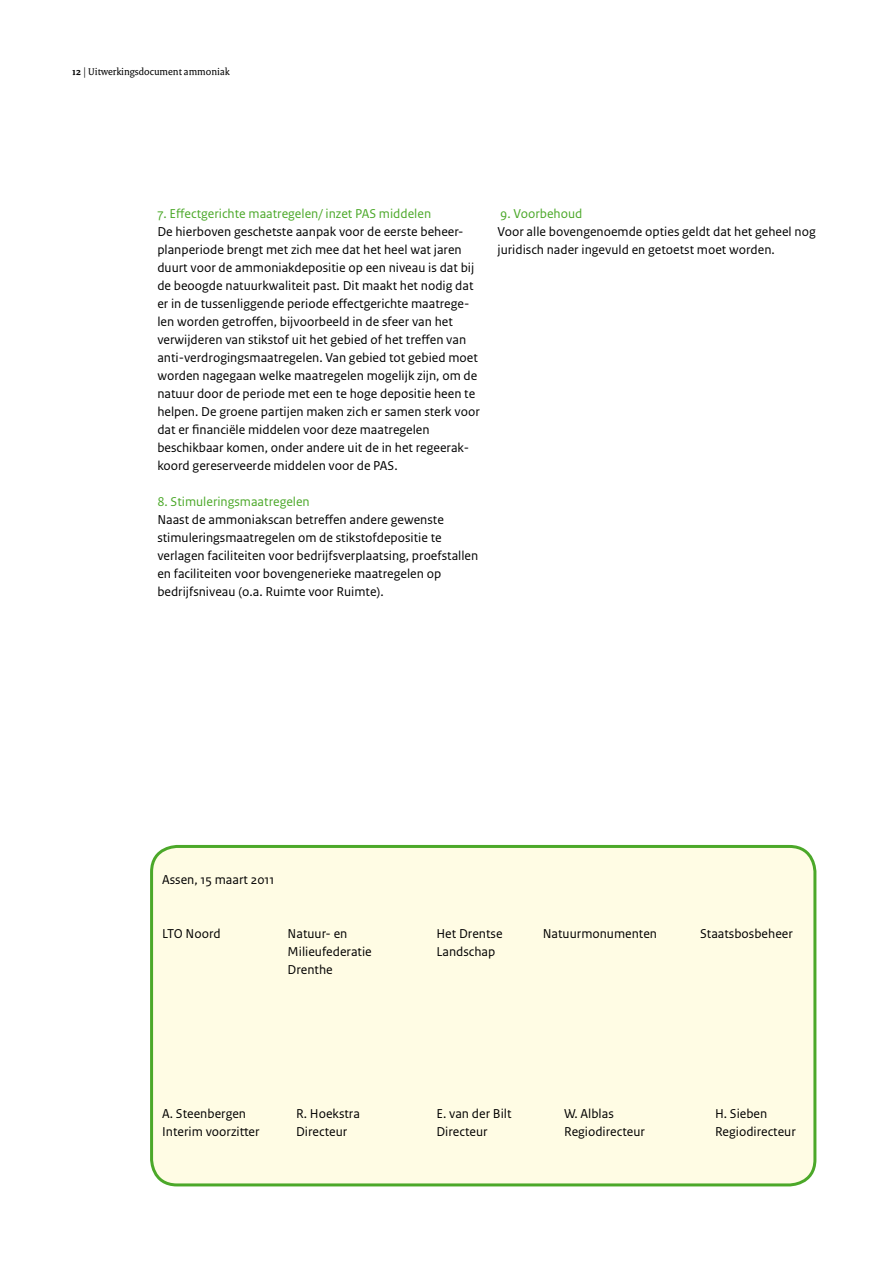
<style>
.page{position:relative;width:893px;height:1263px;background:#fff}
.page>*{position:absolute;margin:0;border:0;box-sizing:border-box;transform-origin:0 0}
.t1{font:13.5px/18px "Rijksoverheid Sans Text";color:#000}
.t2{font:13.5px "Rijksoverheid Sans Text";color:#4ba829}
.t3{font:10.5px "Rijksoverheid Serif";color:#000}
.s1{font-weight:700}
</style>
<div class="page">
<div style="left:152px;top:846px;width:663px;height:339px;background:#fffce4;border-radius:26px"></div>
<div style="left:150px;top:845px;width:666px;height:341px;border:3px solid #4ba829;border-radius:26px"></div>
<p class="t3" style="left:72px;top:65px;width:159px"><span class="s1">12</span> | Uitwerkingsdocument ammoniak</p>
<p class="t2" style="left:157px;top:206px;width:275px">7. Effectgerichte maatregelen/ inzet PAS middelen</p>
<p class="t1" style="left:157px;top:223px;width:324px">De hierboven geschetste aanpak voor de eerste beheer&shy;planperiode brengt met zich mee dat het heel wat jaren duurt voor de ammoniakdepositie op een niveau is dat bij de beoogde natuurkwaliteit past. Dit maakt het nodig dat er in de tussenliggende periode effectgerichte maatrege&shy;len worden getroffen, bijvoorbeeld in de sfeer van het verwijderen van stikstof uit het gebied of het treffen van anti-verdrogingsmaatregelen. Van gebied tot gebied moet worden nagegaan welke maatregelen mogelijk zijn, om de natuur door de periode met een te hoge depositie heen te helpen. De groene partijen maken zich er samen sterk voor dat er financiële middelen voor deze maatregelen beschikbaar komen, onder andere uit de in het regeerak&shy;koord gereserveerde middelen voor de PAS.</p>
<p class="t2" style="left:157px;top:494px;width:154px">8. Stimuleringsmaatregelen</p>
<p class="t1" style="left:157px;top:511px;width:322px">Naast de ammoniakscan betreffen andere gewenste stimuleringsmaatregelen om de stikstofdepositie te verlagen faciliteiten voor bedrijfsverplaatsing, proefstallen en faciliteiten voor bovengenerieke maatregelen op bedrijfsniveau (o.a. Ruimte voor Ruimte).</p>
<p class="t2" style="left:500px;top:206px;width:84px">9. Voorbehoud</p>
<p class="t1" style="left:497px;top:223px;width:320px">Voor alle bovengenoemde opties geldt dat het geheel nog juridisch nader ingevuld en getoetst moet worden.</p>
<p class="t1" style="left:162px;top:871px;width:114px">Assen, 15 maart 2011</p>
<p class="t1" style="left:162px;top:925px;width:60px">LTO Noord</p>
<p class="t1" style="left:288px;top:925px;width:86px">Natuur- en<br>Milieufederatie<br>Drenthe</p>
<p class="t1" style="left:436px;top:925px;width:68px">Het Drentse<br>Landschap</p>
<p class="t1" style="left:543px;top:925px;width:116px">Natuurmonumenten</p>
<p class="t1" style="left:700px;top:925px;width:94px">Staatsbosbeheer</p>
<p class="t1" style="left:162px;top:1105px;width:99px">A. Steenbergen<br>Interim voorzitter</p>
<p class="t1" style="left:296px;top:1105px;width:65px">R. Hoekstra<br>Directeur</p>
<p class="t1" style="left:436px;top:1105px;width:77px">E. van der Bilt<br>Directeur</p>
<p class="t1" style="left:564px;top:1105px;width:82px">W. Alblas<br>Regiodirecteur</p>
<p class="t1" style="left:715px;top:1105px;width:82px">H. Sieben<br>Regiodirecteur</p>
</div>
